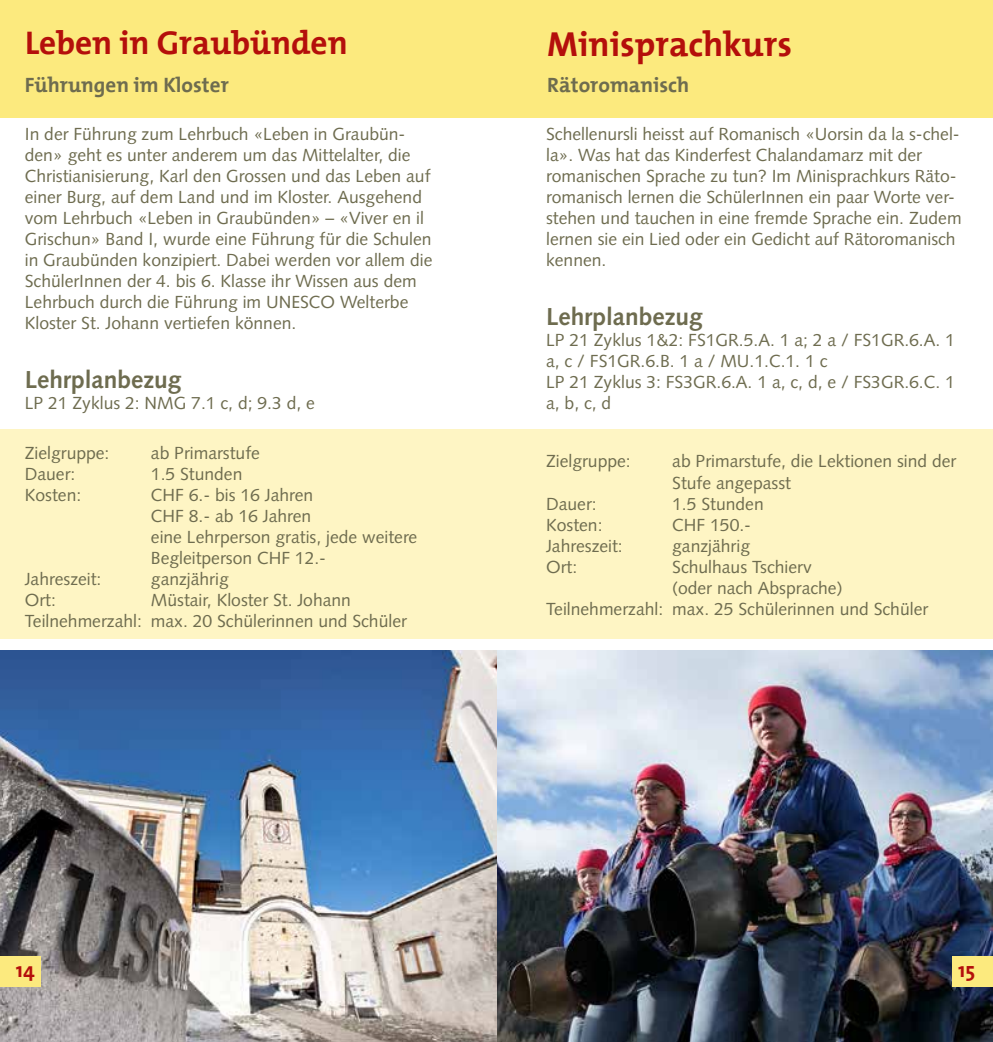
<style>
.page{position:relative;width:993px;height:1042px;background:#fff}
.page>*{position:absolute;margin:0;border:0;box-sizing:border-box;transform-origin:0 0}
.t1{font:700 35px "The Mix";color:#b40f0b}
.t2{font:700 33.25px "The Mix";color:#b40f0b}
.t3{font:700 24.5px "Syntax LT Std";color:#6e6c4f}
.t4{font:700 21px "The Mix";color:#6e6c4f}
.t5{font:700 21px "The Mix";color:#b40f0b}
.t6{font:17.5px/21px "Syntax LT Std";color:#6e6c4f}
</style>
<div class="page">
<div style="left:0;top:0;width:496px;height:117px;background:#fcea7e"></div>
<div style="left:496px;top:0;width:496px;height:117px;background:#fcea7e"></div>
<img style="left:0;top:651px;width:992px;height:391px">
<div style="left:496px;top:430px;width:496px;height:209px;background:#fef5c4"></div>
<div style="left:0;top:430px;width:496px;height:209px;background:#fef5c4"></div>
<div style="left:0;top:956px;width:41px;height:30px;background:#fcea7e"></div>
<div style="left:951px;top:956px;width:41px;height:30px;background:#fcea7e"></div>
<h2 class="t2" style="left:25px;top:15px;width:324px">Leben in Graubünden</h2>
<p class="t4" style="left:25px;top:68px;width:205px">Führungen im Kloster</p>
<p class="t6" style="left:25px;top:123px;width:409px">In der Führung zum Lehrbuch «Leben in Graubün&shy;den» geht es unter anderem um das Mittelalter, die Christianisierung, Karl den Grossen und das Leben auf einer Burg, auf dem Land und im Kloster. Ausgehend vom Lehrbuch «Leben in Graubünden» – «Viver en il Grischun» Band I, wurde eine Führung für die Schulen in Graubünden konzipiert. Dabei werden vor allem die SchülerInnen der 4. bis 6. Klasse ihr Wissen aus dem Lehrbuch durch die Führung im UNESCO Welterbe Kloster St. Johann vertiefen können.</p>
<h3 class="t3" style="left:25px;top:365px;width:158px">Lehrplanbezug</h3>
<p class="t6" style="left:25px;top:392px;width:291px">LP 21 Zyklus 2: NMG 7.1 c, d; 9.3 d, e</p>
<p class="t6" style="left:25px;top:443px;width:86px">Zielgruppe:</p>
<p class="t6" style="left:151px;top:443px;width:110px">ab Primarstufe</p>
<p class="t6" style="left:25px;top:464px;width:52px">Dauer:</p>
<p class="t6" style="left:151px;top:464px;width:93px">1.5 Stunden</p>
<p class="t6" style="left:25px;top:485px;width:58px">Kosten:</p>
<p class="t6" style="left:151px;top:485px;width:268px">CHF 6.- bis 16 Jahren<br>CHF 8.- ab 16 Jahren<br>eine Lehrperson gratis, jede weitere<br>Begleitperson CHF 12.-</p>
<p class="t6" style="left:25px;top:569px;width:78px">Jahreszeit:</p>
<p class="t6" style="left:151px;top:569px;width:79px">ganzjährig</p>
<p class="t6" style="left:25px;top:590px;width:33px">Ort:</p>
<p class="t6" style="left:25px;top:590px;width:383px;text-indent:126px">Müstair, Kloster St. Johann<br>Teilnehmerzahl: max. 20 Schülerinnen und Schüler</p>
<h1 class="t1" style="left:547px;top:15px;width:246px">Minisprachkurs</h1>
<p class="t4" style="left:547px;top:68px;width:143px">Rätoromanisch</p>
<p class="t6" style="left:546px;top:123px;width:417px">Schellenursli heisst auf Romanisch «Uorsin da la s-chel&shy;la». Was hat das Kinderfest Chalandamarz mit der romanischen Sprache zu tun? Im Minisprachkurs Räto&shy;romanisch lernen die SchülerInnen ein paar Worte ver&shy;stehen und tauchen in eine fremde Sprache ein. Zudem lernen sie ein Lied oder ein Gedicht auf Rätoromanisch kennen.</p>
<h3 class="t3" style="left:546px;top:302px;width:158px">Lehrplanbezug</h3>
<p class="t6" style="left:546px;top:329px;width:410px">LP 21 Zyklus 1&amp;2: FS1GR.5.A. 1 a; 2 a / FS1GR.6.A. 1 a, c / FS1GR.6.B. 1 a / MU.1.C.1. 1 c<br>LP 21 Zyklus 3: FS3GR.6.A. 1 a, c, d, e / FS3GR.6.C. 1 a, b, c, d</p>
<p class="t6" style="left:546px;top:451px;width:86px">Zielgruppe:</p>
<p class="t6" style="left:672px;top:451px;width:285px">ab Primarstufe, die Lektionen sind der<br>Stufe angepasst</p>
<p class="t6" style="left:546px;top:493px;width:52px">Dauer:</p>
<p class="t6" style="left:672px;top:493px;width:93px">1.5 Stunden</p>
<p class="t6" style="left:546px;top:514px;width:58px">Kosten:</p>
<p class="t6" style="left:672px;top:514px;width:80px">CHF 150.-</p>
<p class="t6" style="left:546px;top:535px;width:78px">Jahreszeit:</p>
<p class="t6" style="left:672px;top:535px;width:79px">ganzjährig</p>
<p class="t6" style="left:546px;top:556px;width:33px">Ort:</p>
<p class="t6" style="left:672px;top:556px;width:141px">Schulhaus Tschierv</p>
<p class="t6" style="left:672px;top:577px;width:172px">(oder nach Absprache)</p>
<p class="t6" style="left:546px;top:598px;width:383px">Teilnehmerzahl: max. 25 Schülerinnen und Schüler</p>
<p class="t5" style="left:16px;top:952px;width:20px">14</p>
<p class="t5" style="left:957px;top:952px;width:18px">15</p>
</div>
